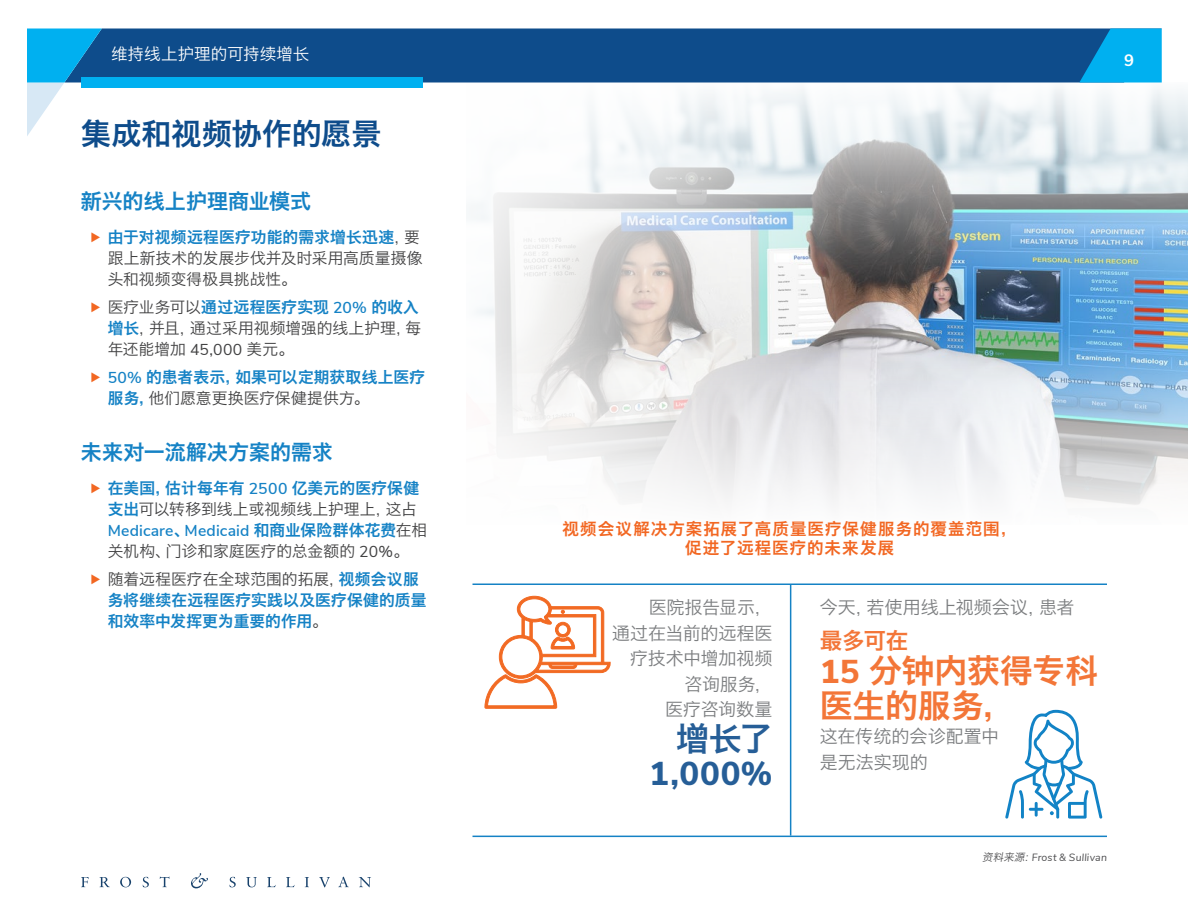
<style>
.page{position:relative;width:1188px;height:918px;background:#fff}
.page>*{position:absolute;margin:0;border:0;box-sizing:border-box;transform-origin:0 0}
.t1{font:33px/34.5px "Hiragino Sans GB W6";letter-spacing:-.01em;color:#f37638}
.t2{font:800 33px "Nunito Sans";color:#265e97}
.t3{font:33px "Hiragino Sans GB W6";color:#265e97}
.t4{font:30px "Hiragino Sans GB W6";color:#0e4c8b}
.t5{font:22.5px "Hiragino Sans GB W6";color:#f37638}
.t6{font:21px "Hiragino Sans GB W6";color:#1582c5}
.t7{font:18px/25.5px "Hiragino Sans GB W3";letter-spacing:-.005em;color:#7b7d7f;text-align:right}
.t8{font:16.5px/19.5px "Hiragino Sans GB W6";letter-spacing:.065em;color:#f26722;text-align:center}
.t9{font:16.5px "Hiragino Sans GB W3";letter-spacing:.01em;color:#fff}
.t10{font:700 16.5px "Nunito Sans";color:#fff}
.t11{font:15.75px/21px "Hiragino Sans GB W3";letter-spacing:.005em;color:#414142}
.t12{font:15.75px/21px "Hiragino Sans GB W6";letter-spacing:.01em;color:#1582c5}
.t13{font:600 15.75px "Nunito Sans";letter-spacing:.01em;color:#1582c5}
.t14{font:italic 10.5px "Nunito Sans";letter-spacing:.02em;color:#4d4d4f}
.s1{font-family:"Hiragino Sans GB W3";color:#414142}
.s2{font-family:"Nunito Sans";font-weight:600}
.s3{font-family:"Hiragino Sans GB W6";color:#1582c5}
.s4{font-family:"Nunito Sans"}
.s5{font-family:"Hiragino Sans GB W6";font-weight:400}
.s6{font-family:"Hiragino Sans GB W3";font-weight:400;color:#414142}
.s7{font-family:"Nunito Sans";font-weight:800}
.s8{font-family:"Hiragino Sans GB W3"}
</style>
<div class="page">
<img style="left:841px;top:293px;width:347px;height:41px">
<svg style="left:841px;top:82px;width:347px;height:211px"></svg>
<svg style="left:422px;top:82px;width:419px;height:252px"></svg>
<svg style="left:495px;top:334px;width:693px;height:171px"></svg>
<div style="left:102px;top:28px;width:1060px;height:54px;background:#0e4c8b"></div>
<div style="left:81px;top:77px;width:341px;height:11px;background:#00b0f0"></div>
<svg style="left:27px;top:28px;width:75px;height:108px"></svg>
<svg style="left:1079px;top:29px;width:83px;height:54px"></svg>
<svg style="left:81px;top:877px;width:8px;height:10px"></svg>
<svg style="left:100px;top:877px;width:10px;height:10px"></svg>
<svg style="left:120px;top:877px;width:11px;height:10px"></svg>
<svg style="left:143px;top:877px;width:6px;height:10px"></svg>
<svg style="left:160px;top:877px;width:9px;height:10px"></svg>
<svg style="left:229px;top:877px;width:7px;height:10px"></svg>
<svg style="left:246px;top:877px;width:11px;height:10px"></svg>
<svg style="left:267px;top:877px;width:9px;height:10px"></svg>
<svg style="left:286px;top:877px;width:9px;height:10px"></svg>
<svg style="left:305px;top:877px;width:4px;height:10px"></svg>
<svg style="left:319px;top:877px;width:11px;height:10px"></svg>
<svg style="left:338px;top:877px;width:11px;height:10px"></svg>
<svg style="left:359px;top:877px;width:12px;height:10px"></svg>
<svg style="left:191px;top:873px;width:17px;height:15px"></svg>
<hr style="left:472px;top:584px;width:635px;height:1px;background:#1582c5">
<hr style="left:472px;top:836px;width:635px;height:1px;background:#1582c5">
<hr style="left:790px;top:585px;width:1px;height:251px;background:#1582c5">
<svg style="left:485px;top:596px;width:126px;height:113px"></svg>
<svg style="left:1005px;top:710px;width:97px;height:109px"></svg>
<p class="t9" style="left:111px;top:44px;width:200px">维持线上护理的可持续增长</p>
<p class="t10" style="left:1124px;top:48px;width:11px">9</p>
<h2 class="t4" style="left:81px;top:114px;width:302px">集成和视频协作的愿景</h2>
<h3 class="t6" style="left:81px;top:187px;width:232px">新兴的线上护理商业模式</h3>
<p class="t12" style="left:108px;top:226px;width:314px">由于对视频远程医疗功能的需求增长迅速<span class="s1">，要</span></p>
<p class="t11" style="left:108px;top:248px;width:316px">跟上新技术的发展步伐并及时采用高质量摄像头和视频变得极具挑战性。</p>
<p class="t12" style="left:108px;top:296px;width:313px"><span class="s1">医疗业务可以</span>通过远程医疗实现 <span class="s2">20%</span> 的收入</p>
<p class="t11" style="left:108px;top:318px;width:315px"><span class="s3">增长</span>，并且，通过采用视频增强的线上护理，每年还能增加 <span class="s4">45,000</span> 美元。</p>
<p class="t12" style="left:108px;top:366px;width:319px"><span class="s2">50%</span> 的患者表示，如果可以定期获取线上医疗</p>
<p class="t11" style="left:108px;top:387px;width:263px"><span class="s3">服务，</span>他们愿意更换医疗保健提供方。</p>
<h3 class="t6" style="left:81px;top:438px;width:254px">未来对一流解决方案的需求</h3>
<p class="t12" style="left:108px;top:477px;width:313px">在美国，估计每年有 <span class="s2">2500</span> 亿美元的医疗保健</p>
<p class="t11" style="left:108px;top:499px;width:311px"><span class="s3">支出</span>可以转移到线上或视频线上护理上，这占</p>
<p class="t13" style="left:108px;top:519px;width:321px">Medicare<span class="s5">、</span>Medicaid <span class="s5">和商业保险群体花费</span><span class="s6">在相</span></p>
<p class="t11" style="left:108px;top:537px;width:313px;line-height:27.8px">关机构、门诊和家庭医疗的总金额的 <span class="s4">20%</span>。随着远程医疗在全球范围的拓展，<span class="s3">视频会议服</span></p>
<p class="t12" style="left:108px;top:589px;width:320px">务将继续在远程医疗实践以及医疗保健的质量和效率中发挥更为重要的作用<span class="s1">。</span></p>
<p class="t7" style="left:612px;top:594px;width:162px">医院报告显示，<br>通过在当前的远程医疗技术中增加视频咨询服务，<br>医疗咨询数量</p>
<h1 class="t3" style="left:676px;top:716px;width:98px">增长了</h1>
<h1 class="t2" style="left:649px;top:749px;width:125px">1,000%</h1>
<p class="t8" style="left:563px;top:518px;width:456px">视频会议解决方案拓展了高质量医疗保健服务的覆盖范围，促进了远程医疗的未来发展</p>
<p class="t7" style="left:820px;top:594px;width:256px">今天，若使用线上视频会议，患者</p>
<h3 class="t5" style="left:820px;top:625px;width:90px">最多可在</h3>
<h1 class="t1" style="left:820px;top:652px;width:280px"><span class="s7">15</span> 分钟内获得专科医生的服务，</h1>
<p class="t7" style="left:820px;top:723px;width:181px;text-align:left">这在传统的会诊配置中是无法实现的</p>
<p class="t14" style="left:982px;top:850px;width:126px"><span class="s8">资料来源：</span>Frost &amp; Sullivan</p>
</div>
